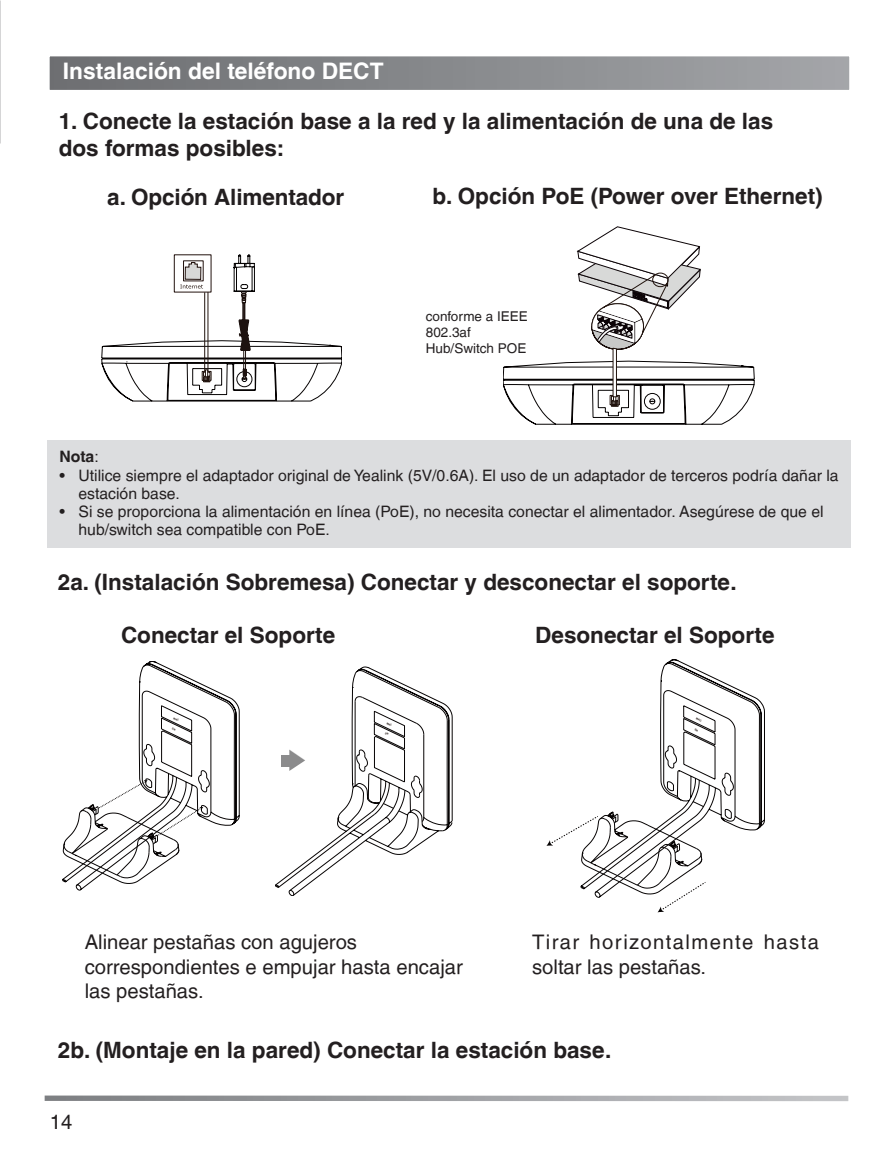
<style>
.page{position:relative;width:893px;height:1149px;background:#fff}
.page>*{position:absolute;margin:0;border:0;box-sizing:border-box;transform-origin:0 0}
.大标题{font:700 22.72px "Helvetica LT";color:#fff}
.t1{font:700 22.5px/27px "Helvetica LT";color:#231f20}
.t2{font:20.25px/24.3px "Helvetica LT";color:#231f20}
.t3{font:20.25px/24.3px "Helvetica LT";letter-spacing:.07em;color:#231f20}
.t4{font:15.75px/18px "Helvetica LT";color:#231f20}
.t5{font:700 15.75px "Helvetica LT";color:#231f20}
.t6{font:13.5px/16.2px "Helvetica LT";color:#231f20}
.s1{font-weight:400}
</style>
<div class="page">
<svg style="left:45px;top:1095px;width:803px;height:5px;background:#acadb0"></svg>
<svg style="left:660px;top:659px;width:105px;height:172px"></svg>
<svg style="left:546px;top:756px;width:173px;height:156px"></svg>
<div style="left:49px;top:55px;width:801px;height:36px;background:linear-gradient(to right,#6c6e71,#a3a5a9)"></div>
<div style="left:48px;top:54px;width:803px;height:38px;border:2px solid #fff"></div>
<svg style="left:102px;top:255px;width:240px;height:146px"></svg>
<svg style="left:503px;top:361px;width:251px;height:63px"></svg>
<svg style="left:577px;top:226px;width:123px;height:123px"></svg>
<div style="left:613px;top:348px;width:4px;height:49px;border:1px solid #21130d"></div>
<div style="left:48px;top:440px;width:803px;height:107px;background:#dcdddf"></div>
<svg style="left:275px;top:666px;width:177px;height:229px"></svg>
<svg style="left:63px;top:661px;width:176px;height:229px"></svg>
<svg style="left:696px;top:717px;width:6px;height:4px"></svg>
<svg style="left:694px;top:728px;width:4px;height:3px"></svg>
<p class="大标题" style="left:63px;top:57px;width:322px">Instalación del teléfono DECT</p>
<p class="t1" style="left:59px;top:107px;width:716px">1. Conecte la estación base a la red y la alimentación de una de las dos formas posibles:</p>
<p class="t1" style="left:107px;top:183px;width:238px">a. Opción Alimentador</p>
<p class="t1" style="left:432px;top:182px;width:392px">b. Opción PoE (Power over Ethernet)</p>
<p class="t6" style="left:426px;top:308px;width:103px">conforme a IEEE<br>802.3af</p>
<p class="t6" style="left:426px;top:340px;width:102px">Hub/Switch POE</p>
<p class="t5" style="left:59px;top:446px;width:41px">Nota<span class="s1">:</span></p>
<p class="t4" style="left:78px;top:466px;width:762px;text-indent:-19px">• Utilice siempre el adaptador original de Yealink (5V/0.6A). El uso de un adaptador de terceros podría dañar la estación base.</p>
<p class="t4" style="left:78px;top:502px;width:747px;text-indent:-19px">• Si se proporciona la alimentación en línea (PoE), no necesita conectar el alimentador. Asegúrese de que el hub/switch sea compatible con PoE.</p>
<p class="t1" style="left:58px;top:567px;width:680px">2a. (Instalación Sobremesa) Conectar y desconectar el soporte.</p>
<p class="t1" style="left:121px;top:621px;width:216px">Conectar el Soporte</p>
<p class="t1" style="left:535px;top:621px;width:241px">Desonectar el Soporte</p>
<p class="t2" style="left:85px;top:929px;width:380px">Alinear pestañas con agujeros correspondientes e empujar hasta encajar las pestañas.</p>
<p class="t3" style="left:532px;top:929px;width:288px">Tirar horizontalmente hasta soltar las pestañas.</p>
<p class="t1" style="left:58px;top:1035px;width:555px">2b. (Montaje en la pared) Conectar la estación base.</p>
<p class="t2" style="left:50px;top:1108px;width:24px">14</p>
</div>
